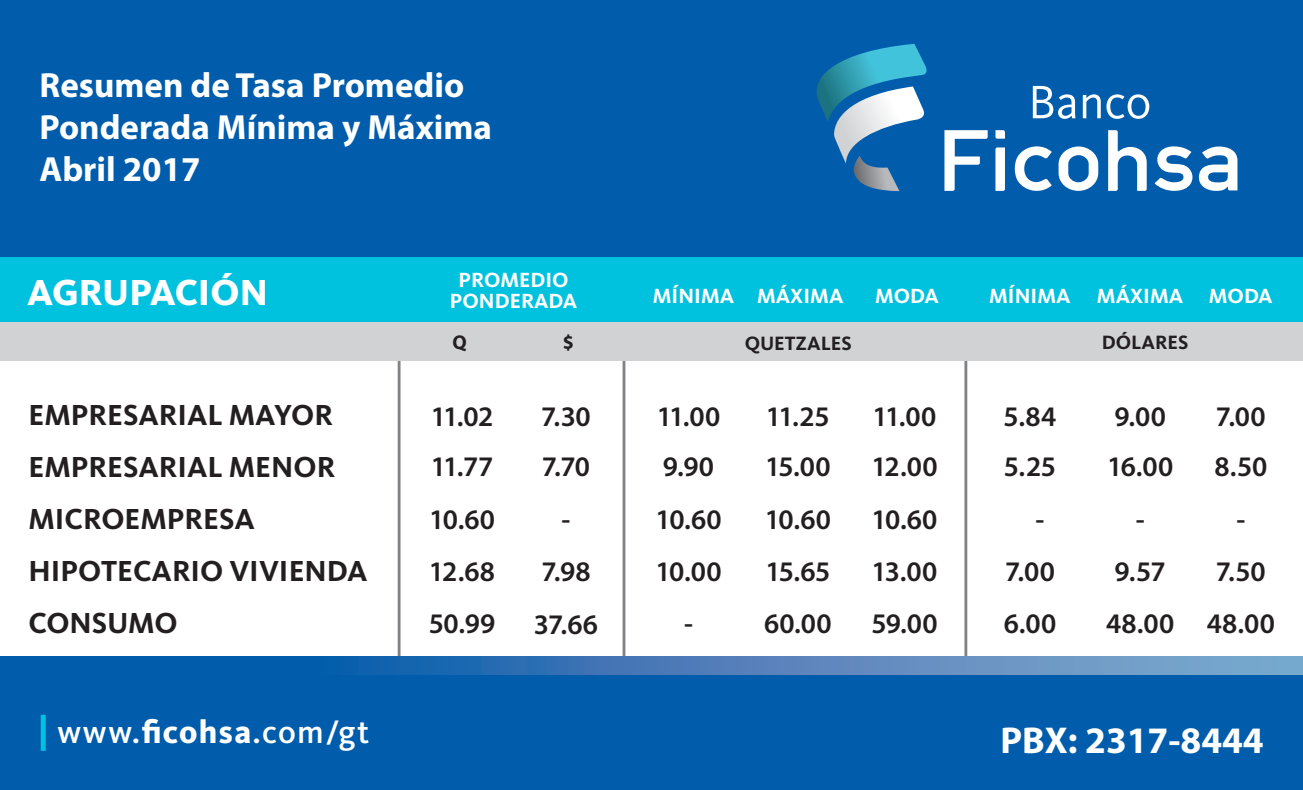
<style>
.page{position:relative;width:1303px;height:790px;background:#fff}
.page>*{position:absolute;margin:0;border:0;box-sizing:border-box;transform-origin:0 0}
.t1{font:700 37.5px "Myriad Pro";color:#fff}
.t2{font:800 37.5px "Kievit OT";color:#fff}
.t3{font:700 35px/42px "Myriad Pro";color:#fff}
.t4{font:500 33px "Kievit OT";letter-spacing:.05em;color:#fff}
.t5{font:700 30px/52px "Kievit OT";color:#231f20}
.t6{font:600 28.5px/51.8px "Myriad Pro";letter-spacing:-.01em;color:#231f20;text-align:justify}
.t7{font:700 21.25px/20.5px "Kievit OT";color:#fff;text-align:center}
.t8{font:700 20px "Kievit OT";color:#231f20}
.t9{font:700 20px "Myriad Pro";color:#231f20}
.s1{font-weight:800}
</style>
<div class="page">
<hr style="left:398px;top:295px;width:3px;height:412px;background:#808285">
<hr style="left:623px;top:295px;width:2px;height:419px;background:#808285">
<hr style="left:964px;top:295px;width:3px;height:419px;background:#808285">
<div style="left:0;top:321px;width:1303px;height:40px;background:#d1d2d4"></div>
<div style="left:0;top:253px;width:1303px;height:68px;background:#00c2df"></div>
<div style="left:0;top:0;width:1303px;height:256px;background:#015dab"></div>
<div style="left:0;top:673px;width:1303px;height:116px;background:#015dab"></div>
<svg style="left:0;top:656px;width:1303px;height:18px;background:#3d7bb8"></svg>
<div style="left:41px;top:714px;width:5px;height:36px;background:#00c2df"></div>
<svg style="left:816px;top:44px;width:111px;height:147px"></svg>
<svg style="left:944px;top:130px;width:293px;height:61px"></svg>
<svg style="left:1033px;top:86px;width:43px;height:33px"></svg>
<svg style="left:1083px;top:94px;width:66px;height:25px"></svg>
<p class="t3" style="left:40px;top:63px;width:454px">Resumen de Tasa Promedio<br>Ponderada Mínima y Máxima<br>Abril 2017</p>
<h1 class="t2" style="left:27px;top:270px;width:242px">AGRUPACIÓN</h1>
<p class="t5" style="left:28px;top:388px;width:341px">EMPRESARIAL MAYOR<br>EMPRESARIAL MENOR<br>MICROEMPRESA<br>HIPOTECARIO VIVIENDA<br>CONSUMO</p>
<p class="t7" style="left:450px;top:270px;width:129px">PROMEDIO<br>PONDERADA</p>
<p class="t7" style="left:653px;top:285px;width:192px">MÍNIMA MÁXIMA</p>
<p class="t7" style="left:875px;top:285px;width:65px">MODA</p>
<p class="t7" style="left:989px;top:285px;width:196px">MÍNIMA MÁXIMA</p>
<p class="t9" style="left:452px;top:329px;width:16px">Q</p>
<p class="t9" style="left:563px;top:329px;width:13px">$</p>
<p class="t8" style="left:745px;top:331px;width:109px">QUETZALES</p>
<p class="t8" style="left:1102px;top:330px;width:88px">DÓLARES</p>
<p class="t7" style="left:1209px;top:285px;width:65px">MODA</p>
<p class="t6" style="left:431px;top:389px;width:64px">11.02</p>
<p class="t6" style="left:541px;top:389px;width:51px">7.30</p>
<p class="t6" style="left:431px;top:440px;width:64px">11.77</p>
<p class="t6" style="left:542px;top:440px;width:50px">7.70</p>
<p class="t6" style="left:429px;top:492px;width:68px">10.60</p>
<p class="t6" style="left:561px;top:492px;width:10px">-</p>
<p class="t6" style="left:429px;top:545px;width:68px">12.68</p>
<p class="t6" style="left:541px;top:545px;width:51px">7.98</p>
<p class="t6" style="left:429px;top:596px;width:68px">50.99</p>
<p class="t6" style="left:534px;top:597px;width:66px">37.66</p>
<p class="t6" style="left:657px;top:389px;width:65px">11.00</p>
<p class="t6" style="left:766px;top:389px;width:65px">11.25</p>
<p class="t6" style="left:663px;top:440px;width:53px">9.90</p>
<p class="t6" style="left:765px;top:440px;width:67px">15.00</p>
<p class="t6" style="left:655px;top:492px;width:68px">10.60</p>
<p class="t6" style="left:765px;top:492px;width:68px">10.60</p>
<p class="t6" style="left:655px;top:545px;width:68px">10.00</p>
<p class="t6" style="left:765px;top:545px;width:67px">15.65</p>
<p class="t6" style="left:684px;top:596px;width:10px">-</p>
<p class="t6" style="left:764px;top:596px;width:69px">60.00</p>
<p class="t6" style="left:871px;top:389px;width:68px">11.00<br>12.00<br>10.60<br>13.00<br>59.00</p>
<p class="t6" style="left:1004px;top:389px;width:54px">5.84</p>
<p class="t6" style="left:1114px;top:389px;width:53px">9.00</p>
<p class="t6" style="left:1004px;top:440px;width:54px">5.25</p>
<p class="t6" style="left:1107px;top:440px;width:68px">16.00</p>
<p class="t6" style="left:1035px;top:492px;width:10px">-</p>
<p class="t6" style="left:1136px;top:492px;width:10px">-</p>
<p class="t6" style="left:1005px;top:545px;width:51px">7.00</p>
<p class="t6" style="left:1115px;top:545px;width:53px">9.57</p>
<p class="t6" style="left:1004px;top:596px;width:54px">6.00</p>
<p class="t6" style="left:1106px;top:596px;width:70px">48.00</p>
<p class="t6" style="left:1207px;top:389px;width:70px;text-align:center">7.00<br>8.50 -<br>7.50<br>48.00</p>
<p class="t4" style="left:58px;top:712px;width:313px">www.<span class="s1">ficohsa</span>.com/gt</p>
<h1 class="t1" style="left:1000px;top:715px;width:265px">PBX: 2317-8444</h1>
</div>
